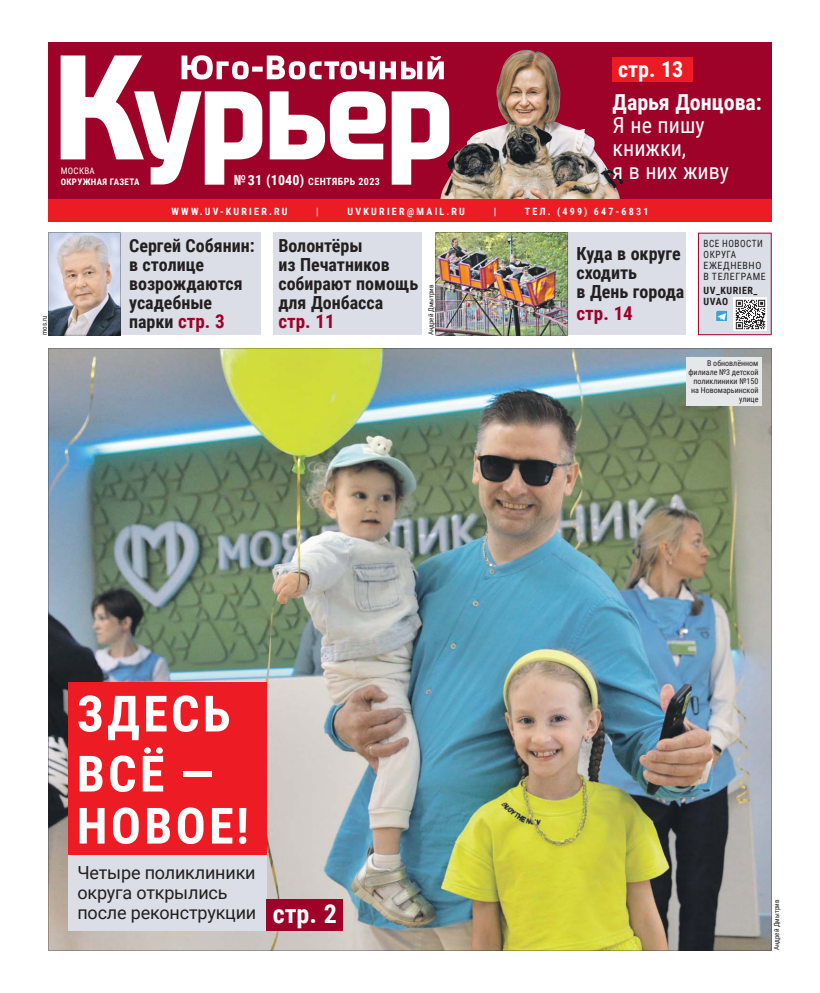
<style>
.page{position:relative;width:820px;height:993px;background:#fff}
.page>*{position:absolute;margin:0;border:0;box-sizing:border-box;transform-origin:0 0}
.t1{font:700 50px/60px "Roboto Condensed";letter-spacing:.065em;color:#fff}
.t2{font:22px/23px "Roboto Condensed";color:#fff}
.t3{font:700 22px/32.8px "Roboto Condensed";color:#fff}
.t4{font:700 19px "Roboto Condensed";color:#9e0229}
.t5{font:700 18px/19px "Roboto Condensed";color:#231f20}
.t6{font:18px/20px "Roboto";letter-spacing:-.01em;color:#231f20}
.t7{font:700 10px "Roboto Condensed";letter-spacing:.225em;color:#fff}
.t8{font:10px/11px "Roboto Condensed";letter-spacing:.055em;color:#231f20;scale:.92 1}
.t9{font:700 10px "Roboto Condensed";letter-spacing:.045em;color:#fff}
.t10{font:700 10px/11px "Roboto Condensed";letter-spacing:.055em;color:#231f20}
.t11{font:700 9px "Roboto Condensed";letter-spacing:.035em;color:#fff}
.t12{font:9px "Roboto Condensed";letter-spacing:.035em;color:#fff}
.t13{font:8px/9px "Roboto Condensed";color:#231f20;text-align:right}
.t14{font:7px "Roboto Condensed";color:#231f20}
.s1{font-size:14px}
.s2{font-size:19px;color:#9e0229}
.s3{font-family:"Roboto Condensed";font-weight:700;font-size:26px;color:#fff}
</style>
<div class="page">
<div style="left:48px;top:42px;width:723px;height:172px;background:#9e0229"></div>
<svg style="left:61px;top:55px;width:378px;height:130px"></svg>
<div style="left:48px;top:199px;width:723px;height:22px;background:#ed1c24"></div>
<img style="left:48px;top:348px;width:723px;height:602px">
<svg style="left:697px;top:232px;width:74px;height:103px;background:#d1cfd7"></svg>
<div style="left:48px;top:232px;width:212px;height:103px;background:#dbdee6"></div>
<div style="left:567px;top:232px;width:118px;height:103px;background:#dbdee6"></div>
<div style="left:272px;top:232px;width:149px;height:103px;background:#dbdee6"></div>
<img style="left:48px;top:232px;width:72px;height:103px">
<div style="left:685px;top:357px;width:76px;height:49px;background:#e6e7e8"></div>
<img style="left:439px;top:50px;width:185px;height:149px">
<div style="left:612px;top:57px;width:80px;height:24px;background:#ed1c24"></div>
<img style="left:435px;top:232px;width:132px;height:103px">
<div style="left:68px;top:853px;width:198px;height:77px;background:#dbdee6"></div>
<div style="left:266px;top:899px;width:77px;height:31px;background:#9e0229"></div>
<div style="left:68px;top:682px;width:198px;height:172px;background:#ed1c24"></div>
<p class="t14" style="left:40px;top:335px;width:21px;rotate:-90deg">mos.ru</p>
<p class="t3" style="left:612px;top:53px;width:151px">стр. 13<br>Дарья Донцова:</p>
<p class="t2" style="left:612px;top:113px;width:118px">Я не пишу книжки,<br>я в них живу</p>
<p class="t12" style="left:61px;top:165px;width:36px">МОСКВА</p>
<p class="t11" style="left:61px;top:176px;width:80px">ОКРУЖНАЯ ГАЗЕТА</p>
<p class="t9" style="left:234px;top:175px;width:148px"><span class="s1">№31 (1040)</span> СЕНТЯБРЬ 2023</p>
<p class="t7" style="left:171px;top:206px;width:117px">WWW.UV-KURIER.RU</p>
<p class="t7" style="left:316px;top:206px;width:4px">|</p>
<p class="t7" style="left:347px;top:206px;width:119px">UVKURIER@MAIL.RU</p>
<p class="t7" style="left:493px;top:206px;width:4px">|</p>
<p class="t7" style="left:524px;top:206px;width:125px">ТЕЛ. (499) 647-6831</p>
<p class="t5" style="left:129px;top:236px;width:127px">Сергей Собянин: в столице возрождаются усадебные парки <span class="s2">стр. 3</span></p>
<p class="t5" style="left:576px;top:245px;width:109px">Куда в округе сходить<br>в День города</p>
<p class="t5" style="left:278px;top:236px;width:141px">Волонтёры<br>из Печатников собирают помощь для Донбасса</p>
<p class="t4" style="left:278px;top:310px;width:58px">стр. 11</p>
<p class="t14" style="left:427px;top:335px;width:52px;rotate:-90deg">Андрей Дмытрив</p>
<p class="t4" style="left:576px;top:302px;width:58px">стр. 14</p>
<p class="t8" style="left:703px;top:238px;width:69px">ВСЕ НОВОСТИ<br>ОКРУГА<br>ЕЖЕДНЕВНО<br>В ТЕЛЕГРАМЕ</p>
<p class="t10" style="left:703px;top:285px;width:55px">UV_KURIER_<br>UVAO</p>
<p class="t13" style="left:688px;top:359px;width:71px">В обновлённом филиале №3 детской поликлиники №150 на Новомарьинской улице</p>
<h1 class="t1" style="left:77px;top:684px;width:155px">ЗДЕСЬ<br>ВСЁ —</h1>
<h1 class="t1" style="left:77px;top:796px;width:174px">НОВОЕ!</h1>
<p class="t6" style="left:77px;top:862px;width:261px">Четыре поликлиники<br>округа открылись<br>после реконструкции <span class="s3">стр. 2</span></p>
<p class="t14" style="left:772px;top:950px;width:52px;rotate:-90deg">Андрей Дмытрив</p>
</div>
